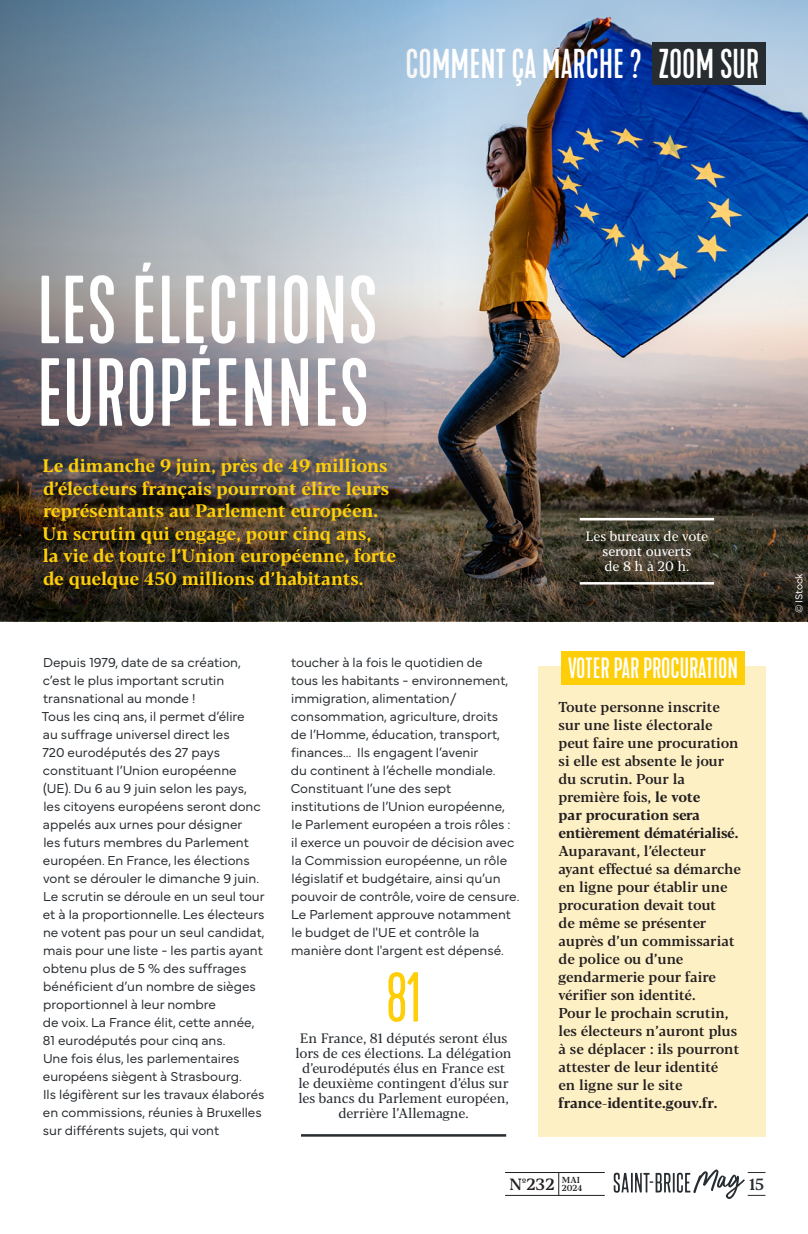
<style>
.page{position:relative;width:808px;height:1234px;background:#fff}
.page>*{position:absolute;margin:0;border:0;box-sizing:border-box;transform-origin:0 0}
.t1{font:condensed 90px/82.5px "Kapra Neue";letter-spacing:.01em;color:#fff}
.t2{font:300 condensed 70.5px "Kapra Neue";color:#fece08}
.t3{font:condensed 38.85px "Kapra Neue";color:#fff}
.t4{font:condensed 27.3px "Kapra Neue";color:#fff}
.t5{font:700 18px/22.5px "Blacker Pro Tx";color:#fece08}
.t6{font:500 16.2px "Blacker Pro Tx";color:#231f20}
.t7{font:500 16.2px "Blacker Pro Tx";color:#272c30}
.t8{font:500 14.25px/18px "Blacker Pro Tx";color:#231f20}
.t9{font:700 14.25px "Blacker Pro Tx";letter-spacing:-.01em;color:#231f20}
.t10{font:300 13.5px/18px "Mundial";color:#272c30}
.t11{font:13.5px/15px "Blacker Pro Tx";letter-spacing:-.01em;color:#272c30;text-align:center}
.t12{font:13.5px/15px "Blacker Pro Tx";letter-spacing:-.01em;color:#fff;text-align:center}
.t13{font:300 10.5px "Mundial";letter-spacing:-.01em;color:#fff}
.t14{font:500 8.7px "Blacker Pro Tx";color:#231f20}
.s1{font-weight:700}
</style>
<div class="page">
<img style="left:448px;top:0;width:360px;height:421px">
<div style="left:652px;top:43px;width:113px;height:42px;background:#272c30"></div>
<svg style="left:0;top:0;width:448px;height:421px;background:#9aa6b2"></svg>
<img style="left:0;top:421px;width:808px;height:200px">
<div style="left:539px;top:666px;width:227px;height:470px;background:#fef0c5"></div>
<hr style="left:301px;top:1133px;width:205px;height:3px;background:#272c30">
<div style="left:561px;top:651px;width:184px;height:33px;background:#fece08"></div>
<hr style="left:580px;top:582px;width:134px;height:2px;background:#fff">
<hr style="left:580px;top:518px;width:134px;height:2px;background:#fff">
<hr style="left:505px;top:1171px;width:100px;height:1px;background:#231f20">
<hr style="left:505px;top:1194px;width:100px;height:1px;background:#231f20">
<svg style="left:558px;top:1172px;width:1px;height:22px"></svg>
<svg style="left:614px;top:1169px;width:151px;height:29px"></svg>
<h3 class="t3" style="left:405px;top:41px;width:355px">COMMENT ÇA MARCHE? ZOOM SUR</h3>
<h1 class="t1" style="left:37px;top:271px;width:342px">LES ÉLECTIONS<br>EUROPÉENNES</h1>
<p class="t5" style="left:43px;top:453px;width:355px">Le dimanche 9 juin, près de 49 millions d’électeurs français pourront élire leurs représentants au Parlement européen.<br>Un scrutin qui engage, pour cinq ans,<br>la vie de toute l’Union européenne, forte de quelque 450 millions d’habitants.</p>
<p class="t10" style="left:42px;top:651px;width:224px">Depuis 1979, date de sa création, c’est le plus important scrutin transnational au monde !<br>Tous les cinq ans, il permet d’élire<br>au suffrage universel direct les<br>720 eurodéputés des 27 pays constituant l’Union européenne (UE). Du 6 au 9 juin selon les pays, les citoyens européens seront donc appelés aux urnes pour désigner<br>les futurs membres du Parlement européen. En France, les élections vont se dérouler le dimanche 9 juin.<br>Le scrutin se déroule en un seul tour et à la proportionnelle. Les électeurs ne votent pas pour un seul candidat, mais pour une liste - les partis ayant obtenu plus de 5 % des suffrages bénéficient d’un nombre de sièges proportionnel à leur nombre<br>de voix. La France élit, cette année, 81 eurodéputés pour cinq ans.<br>Une fois élus, les parlementaires européens siègent à Strasbourg.<br>Ils légifèrent sur les travaux élaborés en commissions, réunies à Bruxelles sur différents sujets, qui vont</p>
<p class="t10" style="left:291px;top:651px;width:230px">toucher à la fois le quotidien de<br>tous les habitants - environnement, immigration, alimentation/ consommation, agriculture, droits<br>de l’Homme, éducation, transport, finances… Ils engagent l’avenir<br>du continent à l’échelle mondiale.<br>Constituant l’une des sept institutions de l’Union européenne,<br>le Parlement européen a trois rôles : il exerce un pouvoir de décision avec la Commission européenne, un rôle législatif et budgétaire, ainsi qu’un pouvoir de contrôle, voire de censure.<br>Le Parlement approuve notamment le budget de l'UE et contrôle la manière dont l'argent est dépensé.</p>
<h2 class="t2" style="left:385px;top:953px;width:38px">81</h2>
<p class="t11" style="left:295px;top:1029px;width:218px">En France, 81 députés seront élus lors de ces élections. La délégation d’eurodéputés élus en France est le deuxième contingent d’élus sur les bancs du Parlement européen, derrière l’Allemagne.</p>
<p class="t12" style="left:585px;top:528px;width:124px">Les bureaux de vote seront ouverts<br>de 8 h à 20 h.</p>
<h3 class="t4" style="left:568px;top:651px;width:172px">VOTER PAR PROCURATION</h3>
<p class="t8" style="left:559px;top:697px;width:182px">Toute personne inscrite sur une liste électorale peut faire une procuration si elle est absente le jour du scrutin. Pour la première fois, <span class="s1">le vote<br>par procuration sera entièrement dématérialisé.</span></p>
<p class="t8" style="left:559px;top:841px;width:184px">Auparavant, l’électeur ayant effectué sa démarche en ligne pour établir une procuration devait tout<br>de même se présenter auprès d’un commissariat de police ou d’une gendarmerie pour faire vérifier son identité.<br>Pour le prochain scrutin, les électeurs n’auront plus à se déplacer : ils pourront attester de leur identité<br>en ligne sur le site</p>
<p class="t9" style="left:559px;top:1092px;width:161px">france-identite.gouv.fr.</p>
<p class="t14" style="left:562px;top:1173px;width:20px">MAI</p>
<p class="t6" style="left:509px;top:1172px;width:75px">№232 <sub>2024</sub></p>
<p class="t7" style="left:749px;top:1172px;width:17px">15</p>
<p class="t13" style="left:791px;top:613px;width:42px;rotate:-90deg">© IStock</p>
</div>
